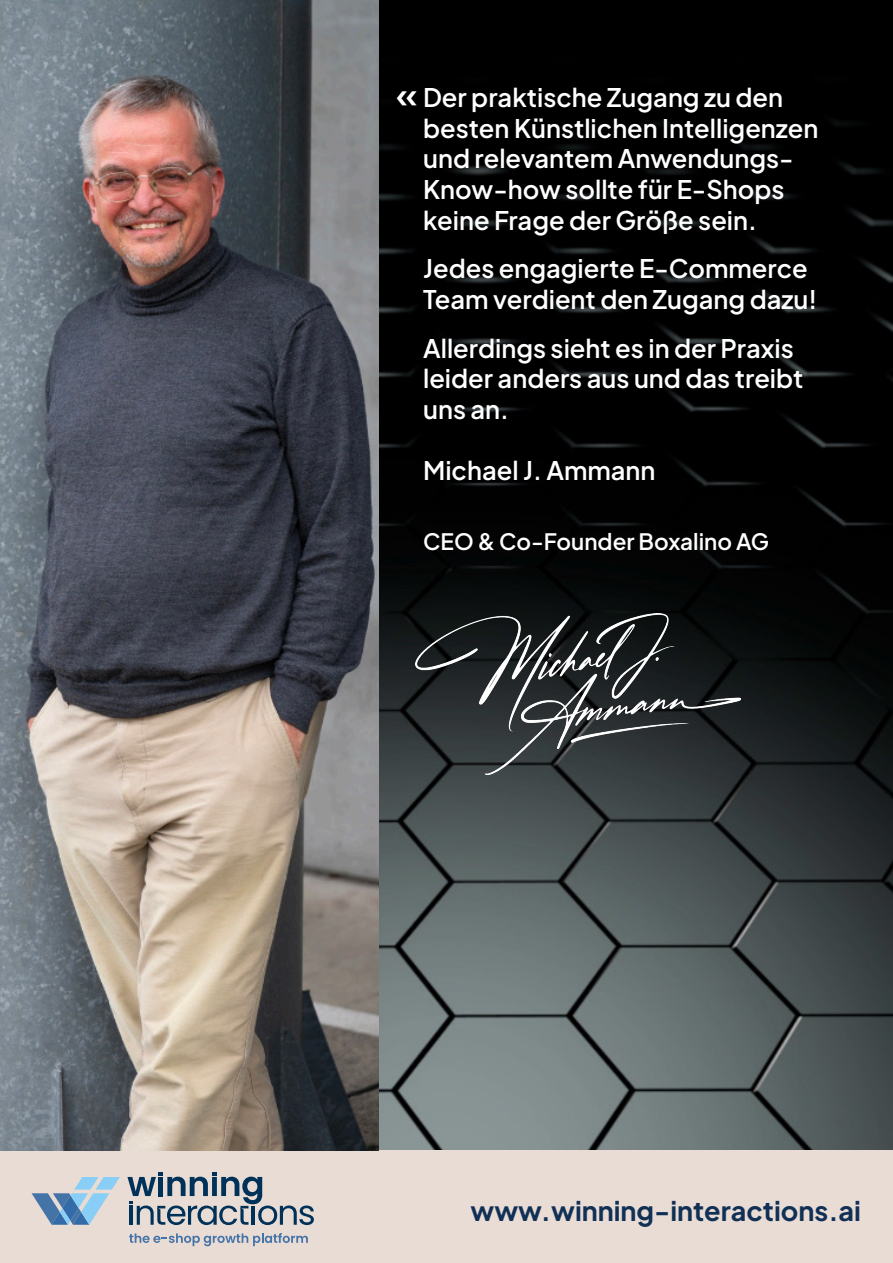
<style>
.page{position:relative;width:893px;height:1263px;background:#fff}
.page>*{position:absolute;margin:0;border:0;box-sizing:border-box;transform-origin:0 0}
.t1{font:36px "Plus Jakarta Sans";color:#fff}
.t2{font:27px "Plus Jakarta Sans";color:#113056}
.t3{font:25.5px/30.6px "Plus Jakarta Sans";color:#fff}
.t4{font:22.5px "Plus Jakarta Sans";color:#fff}
</style>
<div class="page">
<img style="left:378px;top:0;width:515px;height:1150px">
<div style="left:0;top:1150px;width:893px;height:113px;background:#e9dcd4"></div>
<svg style="left:127px;top:1172px;width:187px;height:53px"></svg>
<svg style="left:32px;top:1177px;width:88px;height:48px"></svg>
<svg style="left:129px;top:1233px;width:179px;height:13px"></svg>
<img style="left:0;top:0;width:378px;height:1150px">
<img style="left:415px;top:613px;width:325px;height:161px">
<p class="t3" style="left:423px;top:80px;width:397px">Der praktische Zugang zu den besten Künstlichen Intelligenzen und relevantem Anwendungs-<br>Know-how sollte für E-Shops keine Frage der Größe sein.</p>
<p class="t3" style="left:423px;top:251px;width:396px">Jedes engagierte E-Commerce<br>Team verdient den Zugang dazu!</p>
<p class="t3" style="left:423px;top:330px;width:382px">Allerdings sieht es in der Praxis leider anders aus und das treibt uns an.</p>
<p class="t1" style="left:395px;top:65px;width:24px">«</p>
<p class="t3" style="left:423px;top:452px;width:234px">Michael J. Ammann</p>
<p class="t4" style="left:423px;top:523px;width:348px">CEO &amp; Co-Founder Boxalino AG</p>
<p class="t2" style="left:470px;top:1188px;width:392px">www.winning-interactions.ai</p>
</div>
